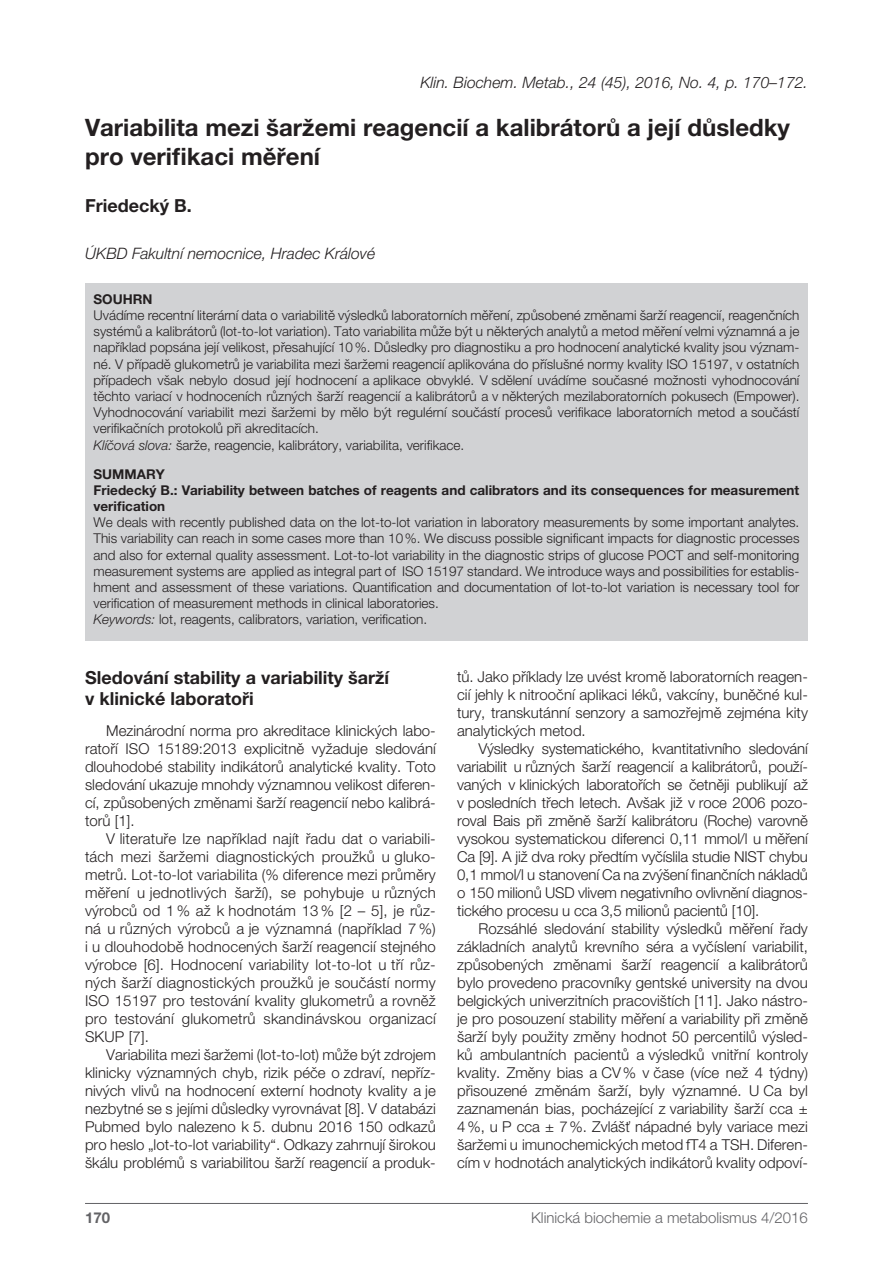
<style>
.page{position:relative;width:893px;height:1263px;background:#fff}
.page>*{position:absolute;margin:0;border:0;box-sizing:border-box;transform-origin:0 0}
.t1{font:700 24px/28.8px "Helvetica Neue CE";color:#231f20}
.t2{font:700 18px/21.6px "Helvetica Neue CE";color:#231f20}
.t3{font:italic 300 15.75px "Helvetica Neue CE";color:#231f20}
.t4{font:300 15px/18px "Helvetica Neue CE";color:#231f20;text-align:justify}
.t5{font:300 15px "Helvetica Neue CE";color:#636366}
.t6{font:700 15px "Helvetica Neue CE";color:#636366}
.t7{font:300 13.5px/16.2px "Helvetica Neue CE";color:#231f20}
.t8{font:700 13.5px/16.2px "Helvetica Neue CE";color:#231f20}
.s1{font-style:italic}
</style>
<div class="page">
<hr style="left:85px;top:1203px;width:723px;height:1px;background:#636366">
<div style="left:85px;top:283px;width:723px;height:358px;background:#d1d2d4"></div>
<p class="t3" style="left:420px;top:73px;width:389px">Klin. Biochem. Metab., 24 (45), 2016, No. 4, p. 170–172.</p>
<h1 class="t1" style="left:85px;top:113px;width:707px">Variabilita mezi šaržemi reagencií a kalibrátorů a její důsledky pro verifikaci měření</h1>
<p class="t2" style="left:85px;top:195px;width:108px">Friedecký B.</p>
<p class="t3" style="left:85px;top:244px;width:292px">ÚKBD Fakultní nemocnice, Hradec Králové</p>
<p class="t8" style="left:94px;top:291px;width:20px">Souhrn</p>
<p class="t7" style="left:94px;top:307px;width:707px">Uvádíme recentní literární data o variabilitě výsledků laboratorních měření, způsobené změnami šarží reagencií, reagenčních systémů a kalibrátorů (lot-to-lot variation). Tato variabilita může být u některých analytů a metod měření velmi významná a je například popsána její velikost, přesahující 10%. Důsledky pro diagnostiku a pro hodnocení analytické kvality jsou význam&shy;né. V případě glukometrů je variabilita mezi šaržemi reagencií aplikována do příslušné normy kvality ISO 15197, v ostatních případech však nebylo dosud její hodnocení a aplikace obvyklé. V sdělení uvádíme současné možnosti vyhodnocování těchto variací v hodnoceních různých šarží reagencií a kalibrátorů a v některých mezilaboratorních pokusech (Empower).<br>Vyhodnocování variabilit mezi šaržemi by mělo být regulérní součástí procesů verifikace laboratorních metod a součástí verifikačních protokolů při akreditacích.<br><span class="s1">Klíčová slova:</span> šarže, reagencie, kalibrátory, variabilita, verifikace.</p>
<p class="t8" style="left:94px;top:466px;width:707px">SUMMARY<br>Friedecký B.: Variability between batches of reagents and calibrators and its consequences for measurement verification</p>
<p class="t7" style="left:94px;top:514px;width:707px">We deals with recently published data on the lot-to-lot variation in laboratory measurements by some important analytes.<br>This variability can reach in some cases more than 10%. We discuss possible significant impacts for diagnostic processes and also for external quality assessment. Lot-to-lot variability in the diagnostic strips of glucose POCT and self-monitoring measurement systems are applied as integral part of ISO 15197 standard. We introduce ways and possibilities for establis&shy;hment and assessment of these variations. Quantification and documentation of lot-to-lot variation is necessary tool for verification of measurement methods in clinical laboratories.<br><span class="s1">Keywords:</span> lot, reagents, calibrators, variation, verification.</p>
<p class="t2" style="left:85px;top:667px;width:306px">Sledování stability a variability šarží v klinické laboratoři</p>
<p class="t4" style="left:85px;top:722px;width:352px;text-indent:21px">Mezinárodní norma pro akreditace klinických labo&shy;ratoří ISO 15189:2013 explicitně vyžaduje sledování dlouhodobé stability indikátorů analytické kvality. Toto sledování ukazuje mnohdy významnou velikost diferen&shy;cí, způsobených změnami šarží reagencií nebo kalibrá&shy;torů [1].</p>
<p class="t4" style="left:85px;top:830px;width:352px;text-indent:21px">V literatuře lze například najít řadu dat o variabili&shy;tách mezi šaržemi diagnostických proužků u gluko&shy;metrů. Lot-to-lot variabilita (% diference mezi průměry měření u jednotlivých šarží), se pohybuje u různých výrobců od 1% až k hodnotám 13% [2 – 5], je růz&shy;ná u různých výrobců a je významná (například 7%) i u dlouhodobě hodnocených šarží reagencií stejného výrobce [6]. Hodnocení variability lot-to-lot u tří růz&shy;ných šarží diagnostických proužků je součástí normy ISO 15197 pro testování kvality glukometrů a rovněž pro testování glukometrů skandinávskou organizací SKUP [7].</p>
<p class="t4" style="left:85px;top:1046px;width:352px;text-indent:21px">Variabilita mezi šaržemi (lot-to-lot) může být zdrojem klinicky významných chyb, rizik péče o zdraví, nepříz&shy;nivých vlivů na hodnocení externí hodnoty kvality a je nezbytné se s jejími důsledky vyrovnávat [8]. V databázi Pubmed bylo nalezeno k 5. dubnu 2016 150 odkazů pro heslo „lot-to-lot variability“. Odkazy zahrnují širokou škálu problémů s variabilitou šarží reagencií a produk-</p>
<p class="t4" style="left:457px;top:667px;width:352px">tů. Jako příklady lze uvést kromě laboratorních reagen&shy;cií jehly k nitrooční aplikaci léků, vakcíny, buněčné kul&shy;tury, transkutánní senzory a samozřejmě zejména kity analytických metod.</p>
<p class="t4" style="left:457px;top:739px;width:352px;text-indent:21px">Výsledky systematického, kvantitativního sledování variabilit u různých šarží reagencií a kalibrátorů, použí&shy;vaných v klinických laboratořích se četněji publikují až v posledních třech letech. Avšak již v roce 2006 pozo&shy;roval Bais při změně šarží kalibrátoru (Roche) varovně vysokou systematickou diferenci 0,11 mmol/l u měření Ca [9]. A již dva roky předtím vyčíslila studie NIST chybu 0,1 mmol/l u stanovení Ca na zvýšení finančních nákladů o 150 milionů USD vlivem negativního ovlivnění diagnos&shy;tického procesu u cca 3,5 milionů pacientů [10].</p>
<p class="t4" style="left:457px;top:919px;width:352px;text-indent:21px">Rozsáhlé sledování stability výsledků měření řady základních analytů krevního séra a vyčíslení variabilit, způsobených změnami šarží reagencií a kalibrátorů bylo provedeno pracovníky gentské university na dvou belgických univerzitních pracovištích [11]. Jako nástro&shy;je pro posouzení stability měření a variability při změně šarží byly použity změny hodnot 50 percentilů výsled&shy;ků ambulantních pacientů a výsledků vnitřní kontroly kvality. Změny bias a CV% v čase (více než 4 týdny) přisouzené změnám šarží, byly významné. U Ca byl zaznamenán bias, pocházející z variability šarží cca ± 4%, u P cca ± 7%. Zvlášť nápadné byly variace mezi šaržemi u imunochemických metod fT4 a TSH. Diferen&shy;cím v hodnotách analytických indikátorů kvality odpoví-</p>
<p class="t6" style="left:85px;top:1209px;width:27px">170</p>
<p class="t5" style="left:531px;top:1209px;width:278px">Klinická biochemie a metabolismus 4/2016</p>
</div>
